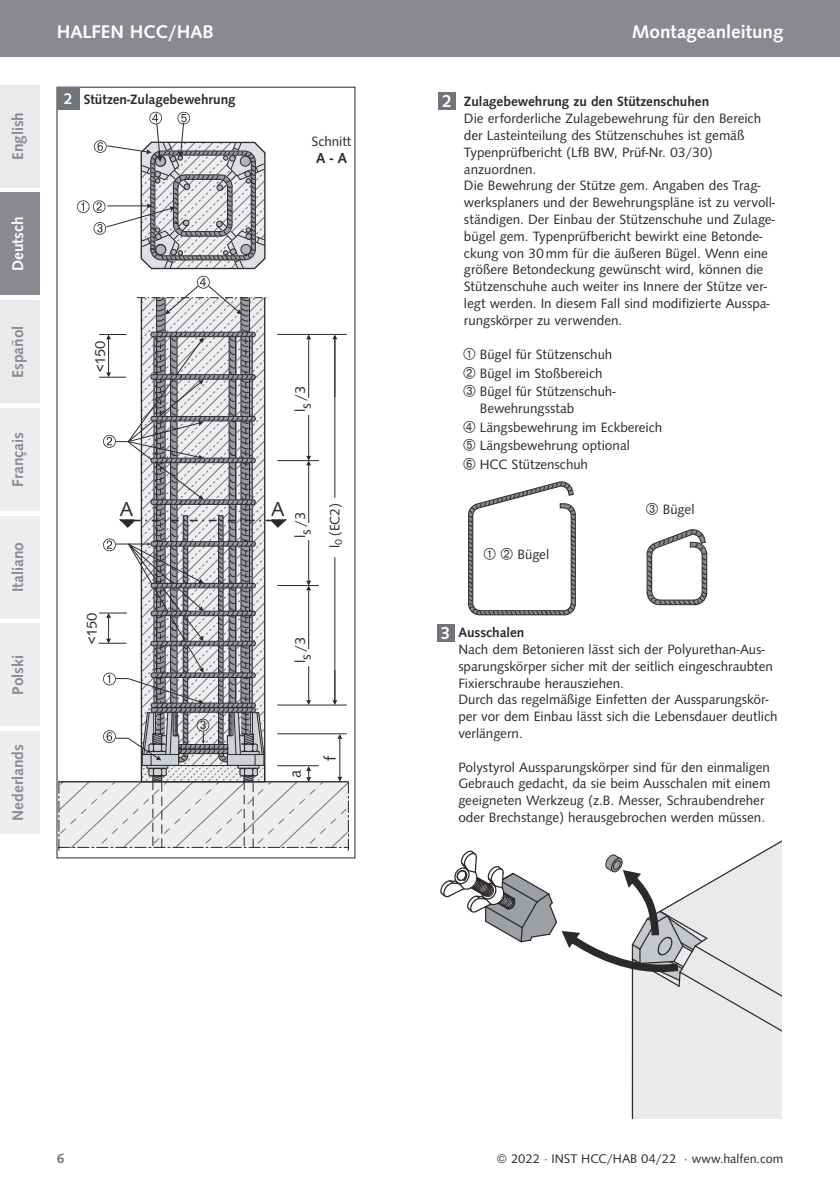
<style>
.page{position:relative;width:840px;height:1191px;background:#fff}
.page>*{position:absolute;margin:0;border:0;box-sizing:border-box;transform-origin:0 0}
.t1{font:21px "Syntax TOT";color:#2c282c}
.t2{font:500 19px "Syntax TOT";color:#fff}
.t3{font:16.8px "Syntax TOT";color:#2c282c}
.t4{font:500 16px "Syntax TOT";color:#888a8f}
.t5{font:500 16px "Syntax TOT";color:#fff}
.t6{font:500 15px "Syntax TOT";color:#2c282c}
.t7{font:14.8px "Syntax TOT";color:#2c282c}
.t8{font:14px/16.8px "Syntax TOT";color:#2c282c}
.t9{font:500 14px "Syntax TOT";color:#2c282c}
.t10{font:500 14px "Syntax TOT";color:#717478}
.t11{font:13px "Syntax TOT";color:#2c282c}
.s1{font-weight:500;font-size:18px;color:#fff}
.s2{font-weight:500}
</style>
<div class="page">
<svg style="left:77px;top:112px;width:189px;height:158px"></svg>
<svg style="left:59px;top:276px;width:290px;height:574px"></svg>
<div style="left:57px;top:87px;width:22px;height:23px;background:#717478"></div>
<hr style="left:334px;top:338px;width:1px;height:160px;background:#2c282c">
<hr style="left:334px;top:557px;width:1px;height:144px;background:#2c282c">
<div style="left:438px;top:92px;width:17px;height:17px;background:#717478"></div>
<svg style="left:646px;top:529px;width:61px;height:76px"></svg>
<svg style="left:440px;top:841px;width:341px;height:277px"></svg>
<div style="left:437px;top:624px;width:17px;height:17px;background:#717478"></div>
<div style="left:0;top:0;width:839px;height:57px;background:#888a8f"></div>
<div style="left:0;top:193px;width:40px;height:102px;background:#888a8f"></div>
<div style="left:0;top:516px;width:40px;height:102px;background:#edeeef"></div>
<div style="left:0;top:85px;width:40px;height:102px;background:#eaeaec"></div>
<div style="left:0;top:408px;width:40px;height:102px;background:#edeeef"></div>
<div style="left:0;top:731px;width:40px;height:102px;background:#edeeef"></div>
<div style="left:0;top:624px;width:40px;height:102px;background:#edeeef"></div>
<div style="left:0;top:300px;width:40px;height:103px;background:#eaeaec"></div>
<svg style="left:468px;top:481px;width:107px;height:134px"></svg>
<p class="t4" style="left:12px;top:160px;width:49px;rotate:-90deg">English</p>
<p class="t5" style="left:12px;top:271px;width:56px;rotate:-90deg">Deutsch</p>
<p class="t4" style="left:12px;top:378px;width:54px;rotate:-90deg">Español</p>
<p class="t4" style="left:12px;top:487px;width:56px;rotate:-90deg">Français</p>
<p class="t4" style="left:12px;top:592px;width:52px;rotate:-90deg">Italiano</p>
<p class="t4" style="left:12px;top:694px;width:41px;rotate:-90deg">Polski</p>
<p class="t4" style="left:12px;top:821px;width:78px;rotate:-90deg">Nederlands</p>
<h2 class="t2" style="left:57px;top:25px;width:158px">HALFEN HCC/HAB</h2>
<h2 class="t2" style="left:631px;top:25px;width:152px">Montageanleitung</h2>
<p class="t5" style="left:64px;top:93px;width:10px">2</p>
<p class="t9" style="left:84px;top:94px;width:153px">Stützen-Zulagebewehrung</p>
<p class="t8" style="left:311px;top:134px;width:42px">Schnitt</p>
<p class="t6" style="left:316px;top:152px;width:32px">A - A</p>
<p class="t7" style="left:94px;top:372px;width:33px;rotate:-90deg">051&lt;</p>
<p class="t7" style="left:294px;top:412px;width:27px;rotate:-90deg">ls 3/</p>
<h1 class="t1" style="left:120px;top:501px;width:15px">A</h1>
<h1 class="t1" style="left:271px;top:501px;width:15px">A</h1>
<p class="t7" style="left:294px;top:537px;width:27px;rotate:-90deg">ls 3/</p>
<p class="t8" style="left:327px;top:548px;width:47px;rotate:-90deg">l<sub>0</sub> (EC2)</p>
<p class="t7" style="left:86px;top:644px;width:33px;rotate:-90deg">051&lt;</p>
<p class="t7" style="left:294px;top:662px;width:27px;rotate:-90deg">ls 3/</p>
<p class="t3" style="left:288px;top:778px;width:10px;rotate:-90deg">a</p>
<p class="t3" style="left:323px;top:761px;width:7px;rotate:-90deg">f</p>
<p class="t8" style="left:463px;top:94px;width:312px;text-indent:-22px"><span class="s1">2</span> <span class="s2">Zulagebewehrung zu den Stützenschuhen<br></span>Die erforderliche Zulagebewehrung für den Bereich der Lasteinteilung des Stützenschuhes ist gemäß Typenprüfbericht (LfB BW, Prüf-Nr. 03/30) anzuordnen.<br>Die Bewehrung der Stütze gem. Angaben des Trag&shy;werksplaners und der Bewehrungspläne ist zu vervoll&shy;ständigen. Der Einbau der Stützenschuhe und Zulage&shy;bügel gem. Typenprüfbericht bewirkt eine Betonde&shy;ckung von 30 mm für die äußeren Bügel. Wenn eine größere Betondeckung gewünscht wird, können die Stützenschuhe auch weiter ins Innere der Stütze ver&shy;legt werden. In diesem Fall sind modifizierte Ausspa&shy;rungskörper zu verwenden.</p>
<p class="t8" style="left:479px;top:346px;width:137px;line-height:18.6px">Bügel für Stützenschuh<br>Bügel im Stoßbereich<br>Bügel für Stützenschuh-</p>
<p class="t8" style="left:479px;top:400px;width:184px;line-height:18.6px">Bewehrungsstab<br>Längsbewehrung im Eckbereich<br>Längsbewehrung optional<br>HCC Stützenschuh</p>
<p class="t8" style="left:517px;top:547px;width:33px">Bügel</p>
<p class="t8" style="left:662px;top:502px;width:33px">Bügel</p>
<p class="t8" style="left:458px;top:625px;width:320px;text-indent:-18px"><span class="s1">3</span> <span class="s2">Ausschalen<br></span>Nach dem Betonieren lässt sich der Polyurethan-Aus&shy;sparungskörper sicher mit der seitlich eingeschraubten Fixierschraube herausziehen.<br>Durch das regelmäßige Einfetten der Aussparungskör&shy;per vor dem Einbau lässt sich die Lebensdauer deutlich verlängern.</p>
<p class="t8" style="left:458px;top:759px;width:313px">Polystyrol Aussparungskörper sind für den einmaligen Gebrauch gedacht, da sie beim Ausschalen mit einem geeigneten Werkzeug (z.B. Messer, Schraubendreher oder Brechstange) herausgebrochen werden müssen.</p>
<p class="t10" style="left:57px;top:1152px;width:9px">6</p>
<p class="t11" style="left:496px;top:1153px;width:287px">© 2022 · INST HCC/HAB 04/22 · www.halfen.com</p>
</div>
